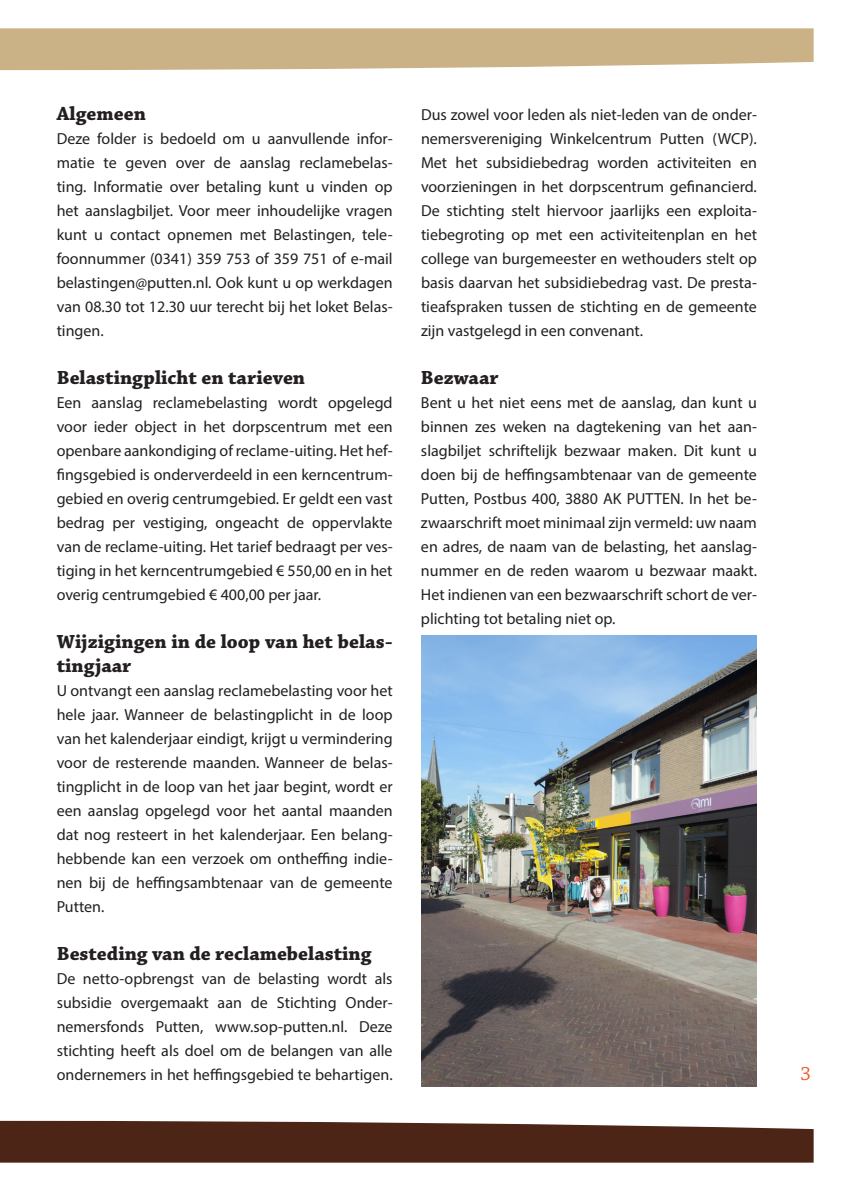
<style>
.page{position:relative;width:842px;height:1191px;background:#fff}
.page>*{position:absolute;margin:0;border:0;box-sizing:border-box;transform-origin:0 0}
.Tussenkoppen{font:700 20px/24px "Chaparral Pro";color:#231f20}
.t1{font:20px "Chaparral Pro";color:#f25b21}
.t2{font:16px/24px "Myriad Pro";color:#231f20;text-align:justify}
</style>
<div class="page">
<img style="left:421px;top:635px;width:336px;height:451px">
<svg style="left:0;top:28px;width:814px;height:42px;background:#cdb68e"></svg>
<svg style="left:0;top:1120px;width:814px;height:42px;background:#5b372a"></svg>
<p class="Tussenkoppen" style="left:57px;top:102px;width:91px">Algemeen</p>
<p class="t2" style="left:57px;top:126px;width:337px">Deze folder is bedoeld om u aanvullende infor&shy;matie te geven over de aanslag reclamebelas&shy;ting. Informatie over betaling kunt u vinden op het aanslagbiljet. Voor meer inhoudelijke vragen kunt u contact opnemen met Belastingen, tele&shy;foonnummer (0341) 359 753 of 359 751 of e-mail belastingen@putten.nl. Ook kunt u op werkdagen van 08.30 tot 12.30 uur terecht bij het loket Belas&shy;tingen.</p>
<p class="Tussenkoppen" style="left:57px;top:366px;width:250px">Belastingplicht en tarieven</p>
<p class="t2" style="left:57px;top:390px;width:337px">Een aanslag reclamebelasting wordt opgelegd voor ieder object in het dorpscentrum met een openbare aankondiging of reclame-uiting. Het hef&shy;fingsgebied is onderverdeeld in een kerncentrum&shy;gebied en overig centrumgebied. Er geldt een vast bedrag per vestiging, ongeacht de oppervlakte van de reclame-uiting. Het tarief bedraagt per ves&shy;tiging in het kerncentrumgebied € 550,00 en in het overig centrumgebied € 400,00 per jaar.</p>
<p class="Tussenkoppen" style="left:57px;top:630px;width:337px">Wijzigingen in de loop van het belas&shy;tingjaar</p>
<p class="t2" style="left:57px;top:678px;width:337px">U ontvangt een aanslag reclamebelasting voor het hele jaar. Wanneer de belastingplicht in de loop van het kalenderjaar eindigt, krijgt u vermindering voor de resterende maanden. Wanneer de belas&shy;tingplicht in de loop van het jaar begint, wordt er een aanslag opgelegd voor het aantal maanden dat nog resteert in het kalenderjaar. Een belang&shy;hebbende kan een verzoek om ontheffing indie&shy;nen bij de heffingsambtenaar van de gemeente Putten.</p>
<p class="Tussenkoppen" style="left:57px;top:942px;width:316px">Besteding van de reclamebelasting</p>
<p class="t2" style="left:57px;top:966px;width:337px">De netto-opbrengst van de belasting wordt als subsidie overgemaakt aan de Stichting Onder&shy;nemersfonds Putten, www.sop-putten.nl. Deze stichting heeft als doel om de belangen van alle ondernemers in het heffingsgebied te behartigen.</p>
<p class="t2" style="left:421px;top:102px;width:337px">Dus zowel voor leden als niet-leden van de onder&shy;nemersvereniging Winkelcentrum Putten (WCP).<br>Met het subsidiebedrag worden activiteiten en voorzieningen in het dorpscentrum gefinancierd.<br>De stichting stelt hiervoor jaarlijks een exploita&shy;tiebegroting op met een activiteitenplan en het college van burgemeester en wethouders stelt op basis daarvan het subsidiebedrag vast. De presta&shy;tieafspraken tussen de stichting en de gemeente zijn vastgelegd in een convenant.</p>
<p class="Tussenkoppen" style="left:421px;top:366px;width:79px">Bezwaar</p>
<p class="t2" style="left:421px;top:390px;width:337px">Bent u het niet eens met de aanslag, dan kunt u binnen zes weken na dagtekening van het aan&shy;slagbiljet schriftelijk bezwaar maken. Dit kunt u doen bij de heffingsambtenaar van de gemeente Putten, Postbus 400, 3880 AK PUTTEN. In het be&shy;zwaarschrift moet minimaal zijn vermeld: uw naam en adres, de naam van de belasting, het aanslag&shy;nummer en de reden waarom u bezwaar maakt.<br>Het indienen van een bezwaarschrift schort de ver&shy;plichting tot betaling niet op.</p>
<p class="t1" style="left:801px;top:1063px;width:12px">3</p>
</div>
